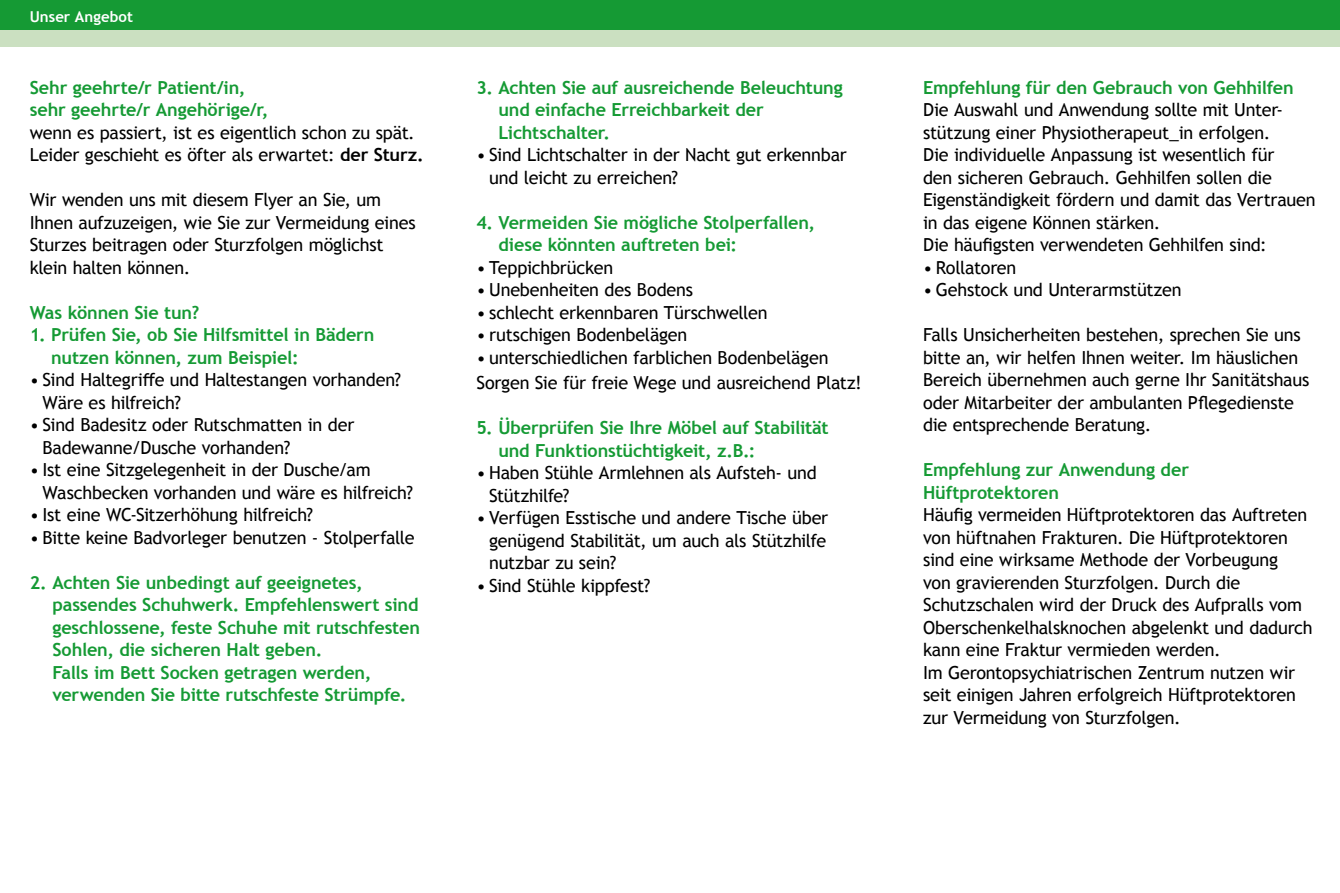
<style>
.page{position:relative;width:1340px;height:893px;background:#fff}
.page>*{position:absolute;margin:0;border:0;box-sizing:border-box;transform-origin:0 0}
.t1{font:18px/22.5px "Trebuchet MS";letter-spacing:-.015em;color:#000}
.t2{font:700 18px/22.5px "Trebuchet MS";letter-spacing:-.01em;color:#159a34}
.t3{font:700 15px "Trebuchet MS";letter-spacing:.005em;color:#fff}
.s1{font-weight:700}
</style>
<div class="page">
<div style="left:0;top:30px;width:1339px;height:17px;background:#cbe0c1"></div>
<div style="left:0;top:0;width:1339px;height:30px;background:#159a34"></div>
<p class="t3" style="left:30px;top:7px;width:105px">Unser Angebot</p>
<p class="t2" style="left:30px;top:76px;width:240px">Sehr geehrte/r Patient/in, sehr geehrte/r Angehörige/r,</p>
<p class="t1" style="left:30px;top:121px;width:395px">wenn es passiert, ist es eigentlich schon zu spät.<br>Leider geschieht es öfter als erwartet: <span class="s1">der Sturz.</span></p>
<p class="t1" style="left:30px;top:189px;width:387px">Wir wenden uns mit diesem Flyer an Sie, um Ihnen aufzuzeigen, wie Sie zur Vermeidung eines Sturzes beitragen oder Sturzfolgen möglichst klein halten können.</p>
<p class="t2" style="left:30px;top:301px;width:171px">Was können Sie tun?</p>
<p class="t2" style="left:51px;top:324px;width:325px;text-indent:-21px">1. Prüfen Sie, ob Sie Hilfsmittel in Bädern nutzen können, zum Beispiel:</p>
<p class="t1" style="left:43px;top:369px;width:360px;text-indent:-13px">• Sind Haltegriffe und Haltestangen vorhanden?<br>Wäre es hilfreich?</p>
<p class="t1" style="left:43px;top:414px;width:313px;text-indent:-13px">• Sind Badesitz oder Rutschmatten in der<br>Badewanne/Dusche vorhanden?</p>
<p class="t1" style="left:43px;top:459px;width:372px;text-indent:-13px">• Ist eine Sitzgelegenheit in der Dusche/am<br>Waschbecken vorhanden und wäre es hilfreich?</p>
<p class="t1" style="left:30px;top:504px;width:285px">• Ist eine WC-Sitzerhöhung hilfreich?</p>
<p class="t1" style="left:30px;top:526px;width:386px">• Bitte keine Badvorleger benutzen - Stolperfalle</p>
<p class="t2" style="left:52px;top:571px;width:369px;text-indent:-23px">2. Achten Sie unbedingt auf geeignetes, passendes Schuhwerk. Empfehlenswert sind geschlossene, feste Schuhe mit rutschfesten Sohlen, die sicheren Halt geben.<br>Falls im Bett Socken getragen werden, verwenden Sie bitte rutschfeste Strümpfe.</p>
<p class="t2" style="left:498px;top:76px;width:346px;text-indent:-22px">3. Achten Sie auf ausreichende Beleuchtung und einfache Erreichbarkeit der<br>Lichtschalter.</p>
<p class="t1" style="left:489px;top:144px;width:359px;text-indent:-13px">• Sind Lichtschalter in der Nacht gut erkennbar und leicht zu erreichen?</p>
<p class="t2" style="left:498px;top:211px;width:318px;text-indent:-22px">4. Vermeiden Sie mögliche Stolperfallen, diese könnten auftreten bei:</p>
<p class="t1" style="left:476px;top:256px;width:138px">• Teppichbrücken</p>
<p class="t1" style="left:476px;top:279px;width:218px">• Unebenheiten des Bodens</p>
<p class="t1" style="left:476px;top:301px;width:292px">• schlecht erkennbaren Türschwellen</p>
<p class="t1" style="left:476px;top:324px;width:212px">• rutschigen Bodenbelägen</p>
<p class="t1" style="left:476px;top:345px;width:387px;line-height:25.5px">• unterschiedlichen farblichen Bodenbelägen<br>Sorgen Sie für freie Wege und ausreichend Platz!</p>
<p class="t2" style="left:498px;top:417px;width:332px;text-indent:-22px">5. Überprüfen Sie Ihre Möbel auf Stabilität und Funktionstüchtigkeit, z.B.:</p>
<p class="t1" style="left:489px;top:462px;width:329px;text-indent:-13px">• Haben Stühle Armlehnen als Aufsteh- und<br>Stützhilfe?</p>
<p class="t1" style="left:489px;top:507px;width:340px;text-align:justify;text-indent:-13px">• Verfügen Esstische und andere Tische über genügend Stabilität, um auch als Stützhilfe nutzbar zu sein?</p>
<p class="t1" style="left:476px;top:574px;width:175px">• Sind Stühle kippfest?</p>
<p class="t2" style="left:923px;top:76px;width:372px">Empfehlung für den Gebrauch von Gehhilfen</p>
<p class="t1" style="left:923px;top:99px;width:394px">Die Auswahl und Anwendung sollte mit Unter&shy;stützung einer Physiotherapeut_in erfolgen.<br>Die individuelle Anpassung ist wesentlich für<br>den sicheren Gebrauch. Gehhilfen sollen die Eigenständigkeit fördern und damit das Vertrauen in das eigene Können stärken.<br>Die häufigsten verwendeten Gehhilfen sind:</p>
<p class="t1" style="left:923px;top:256px;width:95px">• Rollatoren</p>
<p class="t1" style="left:923px;top:279px;width:260px">• Gehstock und Unterarmstützen</p>
<p class="t1" style="left:923px;top:324px;width:388px">Falls Unsicherheiten bestehen, sprechen Sie uns bitte an, wir helfen Ihnen weiter. Im häuslichen Bereich übernehmen auch gerne Ihr Sanitätshaus oder Mitarbeiter der ambulanten Pflegedienste die entsprechende Beratung.</p>
<p class="t2" style="left:923px;top:459px;width:267px">Empfehlung zur Anwendung der<br>Hüftprotektoren</p>
<p class="t1" style="left:923px;top:504px;width:391px">Häufig vermeiden Hüftprotektoren das Auftreten von hüftnahen Frakturen. Die Hüftprotektoren sind eine wirksame Methode der Vorbeugung<br>von gravierenden Sturzfolgen. Durch die Schutzschalen wird der Druck des Aufpralls vom Oberschenkelhalsknochen abgelenkt und dadurch kann eine Fraktur vermieden werden.<br>Im Gerontopsychiatrischen Zentrum nutzen wir seit einigen Jahren erfolgreich Hüftprotektoren zur Vermeidung von Sturzfolgen.</p>
</div>
